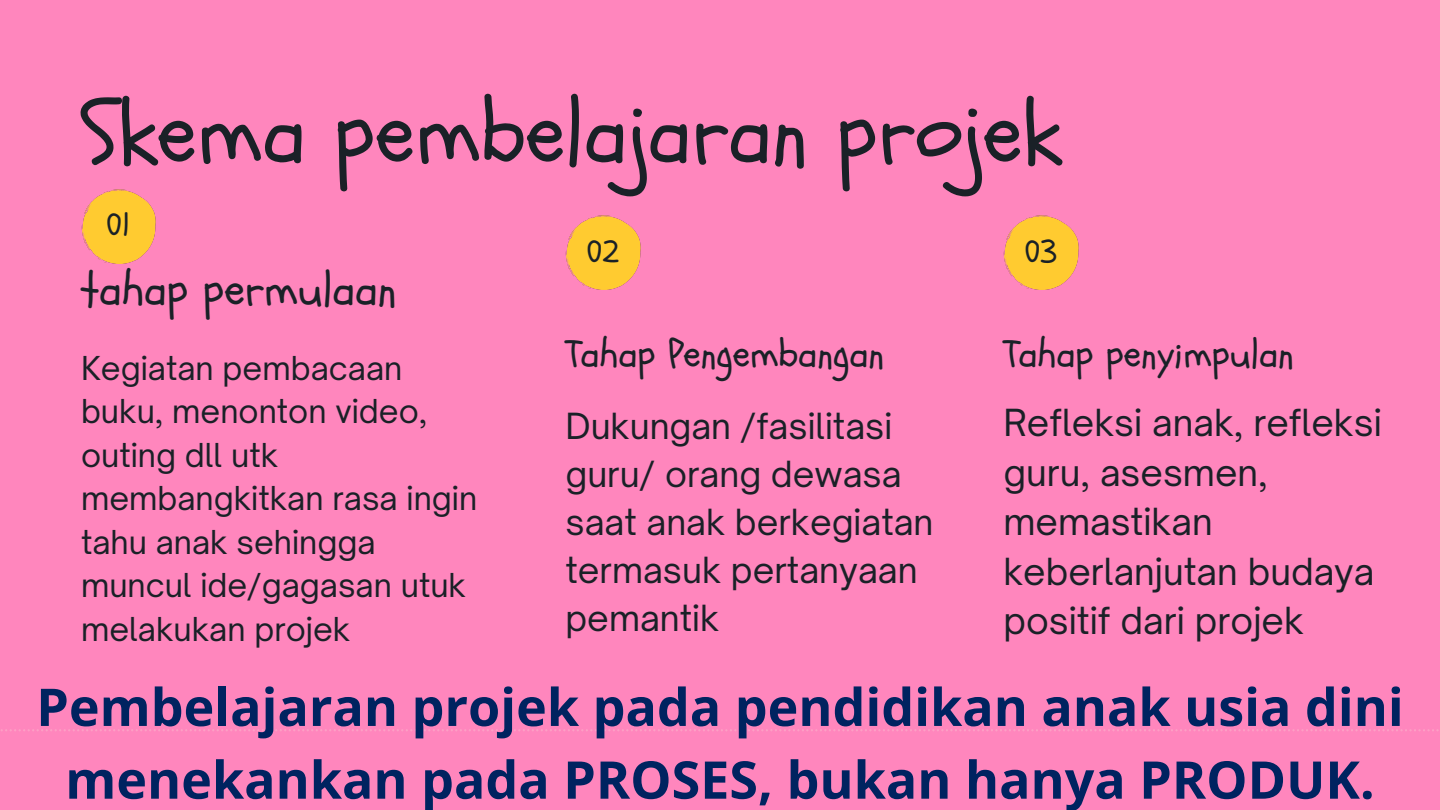
<style>
.page{position:relative;width:1440px;height:810px;background:#ff86bd}
.page>*{position:absolute;margin:0;border:0;box-sizing:border-box;transform-origin:0 0}
.t1{font:90px "Schoolbell";color:#1a2127}
.t2{font:700 52px/72.8px "Open Sans";color:#002360;text-align:center}
.t3{font:46.6px "Schoolbell";color:#1a2127}
.t4{font:39.2px "Schoolbell";color:#1a2127}
.t5{font:35.7px/49.5px "Open Sauce One";color:#1a2127}
.t6{font:34.5px/48px "Open Sauce One";color:#1a2127}
.t7{font:33px "Schoolbell";color:#1a2127}
.t8{font:31.5px/43.5px "Open Sauce One";color:#1a2127}
</style>
<div class="page">
<svg style="left:1px;top:729px;width:1438px;height:2px"></svg>
<img style="left:81px;top:189px;width:75px;height:74px">
<img style="left:565px;top:216px;width:75px;height:74px">
<img style="left:1003px;top:216px;width:75px;height:74px">
<p class="t1" style="left:81px;top:73px;width:982px">Skema pembelajaran projek</p>
<p class="t7" style="left:106px;top:204px;width:26px">01</p>
<p class="t3" style="left:81px;top:259px;width:317px">tahap permulaan</p>
<p class="t8" style="left:81px;top:346px;width:398px">Kegiatan pembacaan buku, menonton video, outing dll utk membangkitkan rasa ingin tahu anak sehingga muncul ide/gagasan utuk melakukan projek</p>
<p class="t7" style="left:587px;top:230px;width:34px">02</p>
<p class="t7" style="left:1025px;top:230px;width:34px">03</p>
<p class="t4" style="left:565px;top:328px;width:320px">Tahap Pengembangan</p>
<p class="t6" style="left:565px;top:402px;width:370px">Dukungan /fasilitasi guru/ orang dewasa saat anak berkegiatan termasuk pertanyaan pemantik</p>
<p class="t4" style="left:1003px;top:328px;width:292px">Tahap penyimpulan</p>
<p class="t5" style="left:1003px;top:398px;width:380px">Refleksi anak, refleksi guru, asesmen, memastikan keberlanjutan budaya positif dari projek</p>
<p class="t2" style="left:36px;top:669px;width:1369px">Pembelajaran projek pada pendidikan anak usia dini menekankan pada PROSES, bukan hanya PRODUK.</p>
</div>
